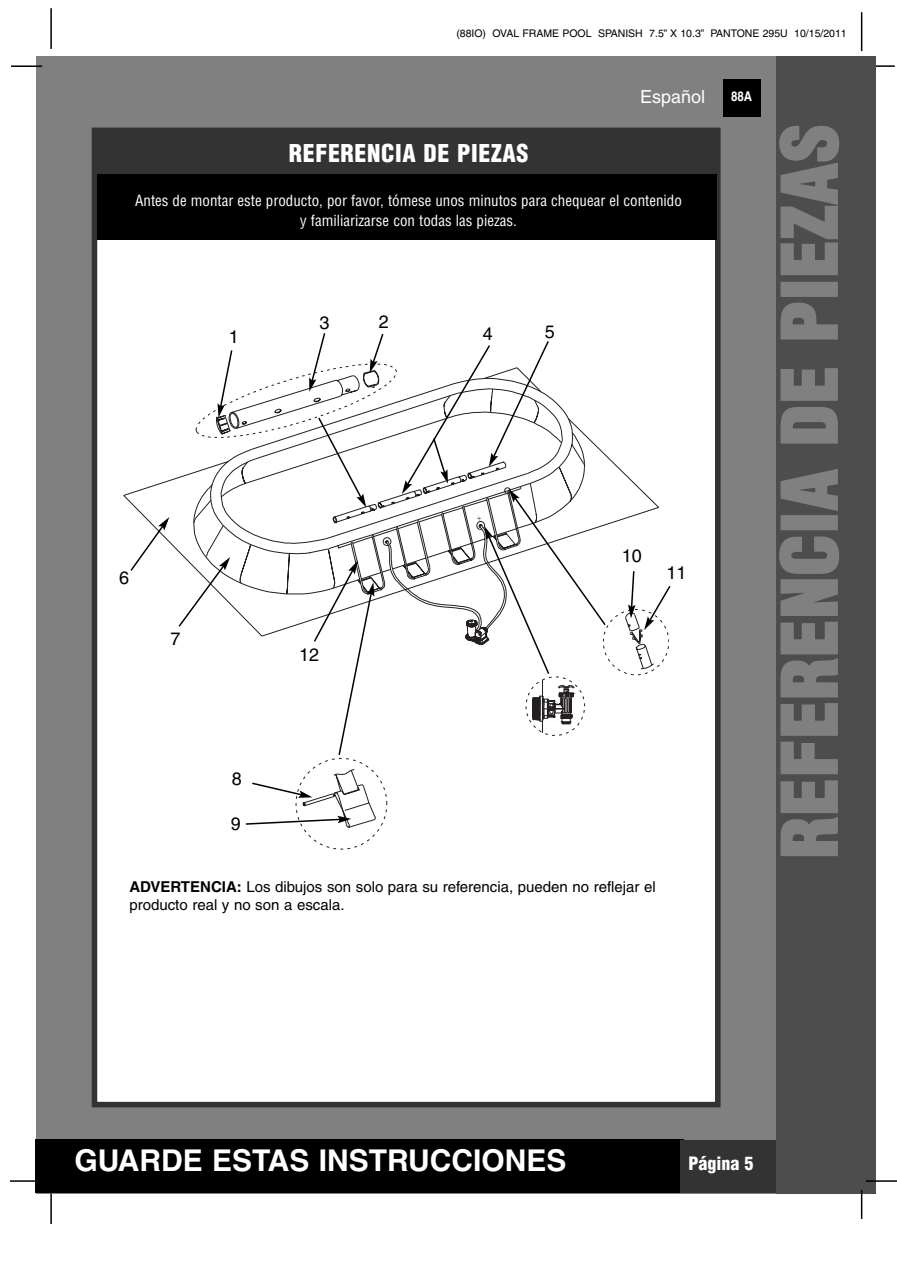
<style>
.page{position:relative;width:897px;height:1264px;background:#fff}
.page>*{position:absolute;margin:0;border:0;box-sizing:border-box;transform-origin:0 0}
.t1{font:900 condensed 73.5px "Helvetica";letter-spacing:.025em;color:#808080}
.t2{font:700 30px "Helvetica";color:#fff}
.t3{font:900 condensed 24px "Helvetica";letter-spacing:.025em;color:#fff}
.t4{font:18px "Helvetica";color:#000}
.t5{font:900 condensed 18px "Helvetica";color:#fff}
.t6{font:18px "Helvetica";color:#fff}
.t7{font:condensed 15px/19.5px "Helvetica";color:#fff;text-align:center}
.t8{font:15px/18px "Helvetica";color:#000}
.t9{font:700 13.5px "Helvetica";color:#fff;scale:.85 1}
.t10{font:10.5px "Helvetica";color:#000}
.s1{font-weight:700}
</style>
<div class="page">
<div style="left:36px;top:56px;width:751px;height:1137px;background:#808080"></div>
<div style="left:722px;top:79px;width:38px;height:38px;background:#000"></div>
<hr style="left:863px;top:65px;width:31px;height:2px;background:#000">
<hr style="left:50px;top:8px;width:2px;height:41px;background:#000">
<hr style="left:860px;top:12px;width:2px;height:39px;background:#000">
<div style="left:36px;top:1140px;width:647px;height:53px;background:#000"></div>
<div style="left:680px;top:1140px;width:107px;height:53px;background:#333"></div>
<div style="left:776px;top:56px;width:99px;height:1137px;background:#4d4d4d"></div>
<hr style="left:865px;top:1180px;width:31px;height:1px;background:#000">
<hr style="left:860px;top:1189px;width:2px;height:30px;background:#000">
<hr style="left:50px;top:1193px;width:2px;height:31px;background:#000">
<hr style="left:10px;top:1180px;width:31px;height:1px;background:#000">
<hr style="left:11px;top:65px;width:31px;height:2px;background:#000">
<div style="left:97px;top:133px;width:618px;height:968px;background:#fff"></div>
<div style="left:92px;top:128px;width:628px;height:979px;border:6px solid #333"></div>
<div style="left:97px;top:131px;width:619px;height:44px;background:#333"></div>
<div style="left:97px;top:175px;width:619px;height:65px;background:#000"></div>
<svg style="left:130px;top:517px;width:39px;height:54px"></svg>
<svg style="left:177px;top:333px;width:494px;height:495px"></svg>
<p class="t10" style="left:456px;top:29px;width:392px">(88IO) OVAL FRAME POOL SPANISH 7.5” X 10.3” PANTONE 295U 10/15/2011</p>
<p class="t6" style="left:640px;top:90px;width:67px">Español</p>
<h3 class="t3" style="left:289px;top:144px;width:241px">REFERENCIA DE PIEZAS</h3>
<p class="t7" style="left:135px;top:192px;width:548px">Antes de montar este producto, por favor, tómese unos minutos para chequear el contenido y familiarizarse con todas las piezas.</p>
<p class="t9" style="left:731px;top:92px;width:26px">88A</p>
<p class="t4" style="left:229px;top:330px;width:12px">1</p>
<p class="t4" style="left:319px;top:316px;width:12px">3</p>
<p class="t4" style="left:379px;top:315px;width:12px">2</p>
<p class="t4" style="left:483px;top:327px;width:12px">4</p>
<p class="t4" style="left:545px;top:325px;width:12px">5</p>
<p class="t4" style="left:119px;top:570px;width:12px">6</p>
<p class="t4" style="left:170px;top:631px;width:12px">7</p>
<p class="t4" style="left:299px;top:648px;width:22px">12</p>
<p class="t4" style="left:621px;top:549px;width:22px">10</p>
<p class="t4" style="left:666px;top:566px;width:22px">11</p>
<p class="t4" style="left:232px;top:772px;width:12px">8</p>
<p class="t4" style="left:231px;top:817px;width:12px">9</p>
<p class="t8" style="left:129px;top:878px;width:528px"><span class="s1">ADVERTENCIA:</span> Los dibujos son solo para su referencia, pueden no reflejar el producto real y no son a escala.</p>
<h1 class="t1" style="left:781px;top:858px;width:735px;rotate:-90deg">REFERENCIA DE PIEZAS</h1>
<h2 class="t2" style="left:74px;top:1149px;width:493px">GUARDE ESTAS INSTRUCCIONES</h2>
<p class="t5" style="left:688px;top:1156px;width:66px">Página 5</p>
</div>
